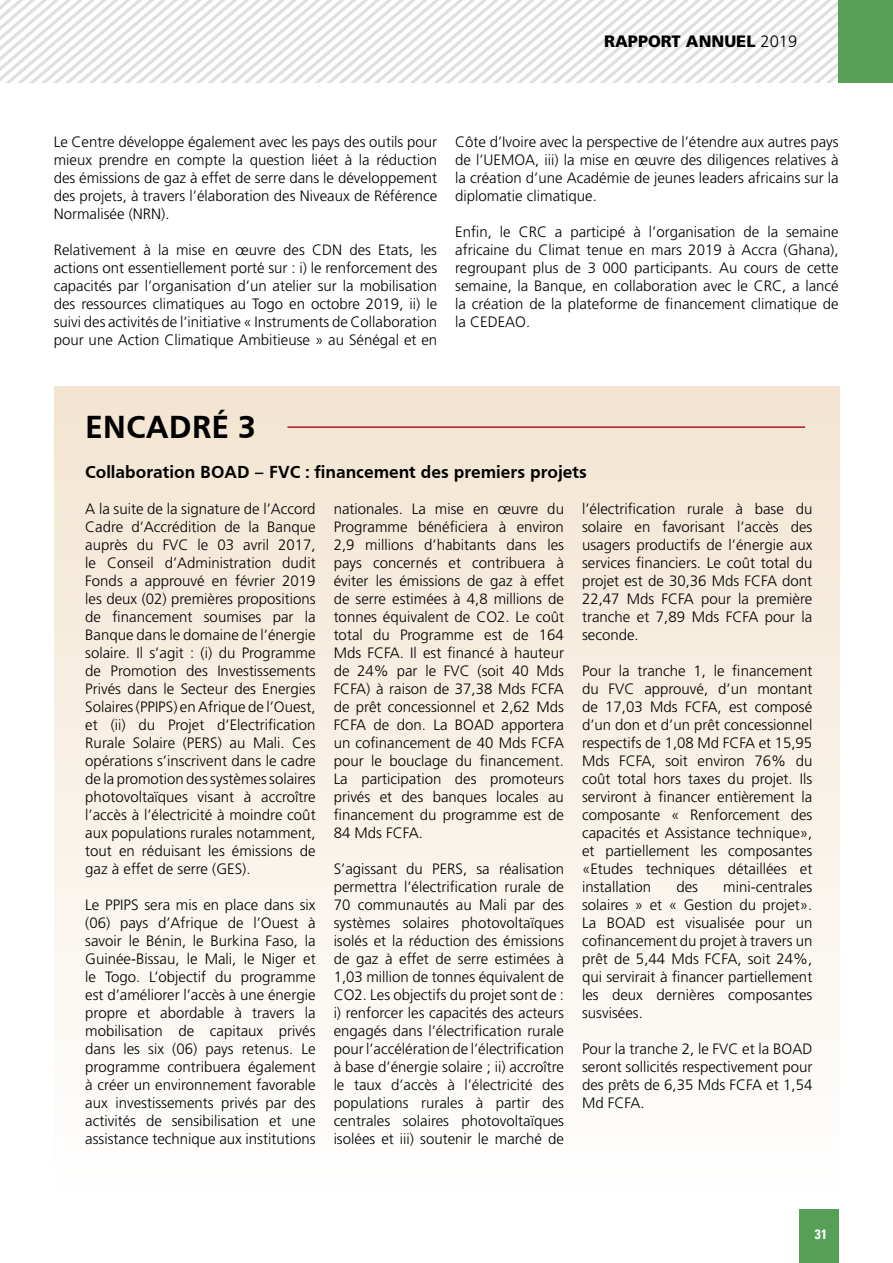
<style>
.page{position:relative;width:893px;height:1263px;background:#fff}
.page>*{position:absolute;margin:0;border:0;box-sizing:border-box;transform-origin:0 0}
.t1{font:700 33px "Frutiger";color:#000}
.t2{font:700 18px "Frutiger";color:#000}
.t3{font:900 16.5px "Frutiger";color:#000}
.t4{font:300 15px/18px "Frutiger";color:#000;text-align:justify}
.t5{font:700 condensed 13.5px "Univers LT Std";color:#fff}
.s1{font-weight:300}
</style>
<div class="page">
<div style="left:799px;top:1209px;width:40px;height:54px;background:#579e57"></div>
<svg style="left:537px;top:0;width:301px;height:83px"></svg>
<svg style="left:0;top:0;width:537px;height:83px"></svg>
<div style="left:838px;top:0;width:55px;height:83px;background:#579e57"></div>
<div style="left:54px;top:387px;width:786px;height:802px;background:linear-gradient(to bottom,#f3e4d0,#fefefe)"></div>
<hr style="left:287px;top:426px;width:518px;height:2px;background:#a91a2c">
<p class="t3" style="left:604px;top:31px;width:195px">RAPPORT ANNUEL <span class="s1">2019</span></p>
<p class="t4" style="left:54px;top:133px;width:385px">Le Centre développe également avec les pays des outils pour mieux prendre en compte la question liéet à la réduction des émissions de gaz à effet de serre dans le développement des projets, à travers l’élaboration des Niveaux de Référence Normalisée (NRN).</p>
<p class="t4" style="left:54px;top:241px;width:385px">Relativement à la mise en œuvre des CDN des Etats, les actions ont essentiellement porté sur : i) le renforcement des capacités par l’organisation d’un atelier sur la mobilisation des ressources climatiques au Togo en octobre 2019, ii) le suivi des activités de l’initiative « Instruments de Collaboration pour une Action Climatique Ambitieuse » au Sénégal et en</p>
<p class="t4" style="left:455px;top:133px;width:385px">Côte d’Ivoire avec la perspective de l’étendre aux autres pays de l’UEMOA, iii) la mise en œuvre des diligences relatives à la création d’une Académie de jeunes leaders africains sur la diplomatie climatique.</p>
<p class="t4" style="left:455px;top:223px;width:385px">Enfin, le CRC a participé à l’organisation de la semaine africaine du Climat tenue en mars 2019 à Accra (Ghana), regroupant plus de 3 000 participants. Au cours de cette semaine, la Banque, en collaboration avec le CRC, a lancé la création de la plateforme de financement climatique de la CEDEAO.</p>
<h1 class="t1" style="left:85px;top:408px;width:172px">ENCADRÉ 3</h1>
<p class="t2" style="left:85px;top:462px;width:503px">Collaboration BOAD – FVC : financement des premiers projets</p>
<p class="t4" style="left:85px;top:500px;width:232px">A la suite de la signature de l’Accord Cadre d’Accrédition de la Banque auprès du FVC le 03 avril 2017, le Conseil d’Administration dudit Fonds a approuvé en février 2019 les deux (02) premières propositions de financement soumises par la Banque dans le domaine de l’énergie solaire. Il s’agit : (i) du Programme de Promotion des Investissements Privés dans le Secteur des Energies Solaires (PPIPS) en Afrique de l’Ouest, et (ii) du Projet d’Electrification Rurale Solaire (PERS) au Mali. Ces opérations s’inscrivent dans le cadre de la promotion des systèmes solaires photovoltaïques visant à accroître l’accès à l’électricité à moindre coût aux populations rurales notamment, tout en réduisant les émissions de gaz à effet de serre (GES).</p>
<p class="t4" style="left:85px;top:896px;width:232px">Le PPIPS sera mis en place dans six (06) pays d’Afrique de l’Ouest à savoir le Bénin, le Burkina Faso, la Guinée-Bissau, le Mali, le Niger et le Togo. L’objectif du programme est d’améliorer l’accès à une énergie propre et abordable à travers la mobilisation de capitaux privés dans les six (06) pays retenus. Le programme contribuera également à créer un environnement favorable aux investissements privés par des activités de sensibilisation et une assistance technique aux institutions</p>
<p class="t4" style="left:334px;top:500px;width:232px">nationales. La mise en œuvre du Programme bénéficiera à environ 2,9 millions d’habitants dans les pays concernés et contribuera à éviter les émissions de gaz à effet de serre estimées à 4,8 millions de tonnes équivalent de CO2. Le coût total du Programme est de 164<br>Mds FCFA. Il est financé à hauteur de 24% par le FVC (soit 40 Mds FCFA) à raison de 37,38 Mds FCFA de prêt concessionnel et 2,62 Mds FCFA de don. La BOAD apportera un cofinancement de 40 Mds FCFA pour le bouclage du financement.<br>La participation des promoteurs privés et des banques locales au financement du programme est de 84 Mds FCFA.</p>
<p class="t4" style="left:334px;top:860px;width:232px">S’agissant du PERS, sa réalisation permettra l’électrification rurale de 70 communautés au Mali par des systèmes solaires photovoltaïques isolés et la réduction des émissions de gaz à effet de serre estimées à 1,03 million de tonnes équivalent de CO2. Les objectifs du projet sont de : i) renforcer les capacités des acteurs engagés dans l’électrification rurale pour l’accélération de l’électrification à base d’énergie solaire ; ii) accroître le taux d’accès à l’électricité des populations rurales à partir des centrales solaires photovoltaïques isolées et iii) soutenir le marché de</p>
<p class="t4" style="left:582px;top:500px;width:232px">l’électrification rurale à base du solaire en favorisant l’accès des usagers productifs de l’énergie aux services financiers. Le coût total du projet est de 30,36 Mds FCFA dont 22,47 Mds FCFA pour la première tranche et 7,89 Mds FCFA pour la seconde.</p>
<p class="t4" style="left:582px;top:662px;width:232px">Pour la tranche 1, le financement du FVC approuvé, d’un montant de 17,03 Mds FCFA, est composé d’un don et d’un prêt concessionnel respectifs de 1,08 Md FCFA et 15,95<br>Mds FCFA, soit environ 76% du coût total hors taxes du projet. Ils serviront à financer entièrement la composante « Renforcement des capacités et Assistance technique», et partiellement les composantes «Etudes techniques détaillées et installation</p>
<p class="t4" style="left:582px;top:878px;width:232px;text-indent:141px">mini-centrales solaires » et « Gestion du projet».<br>La BOAD est visualisée pour un cofinancement du projet à travers un prêt de 5,44 Mds FCFA, soit 24%, qui servirait à financer partiellement les deux dernières composantes susvisées.</p>
<p class="t4" style="left:582px;top:1040px;width:232px">Pour la tranche 2, le FVC et la BOAD seront sollicités respectivement pour des prêts de 6,35 Mds FCFA et 1,54<br>Md FCFA.</p>
<p class="t4" style="left:676px;top:878px;width:23px">des</p>
<p class="t5" style="left:815px;top:1226px;width:14px">31</p>
</div>
